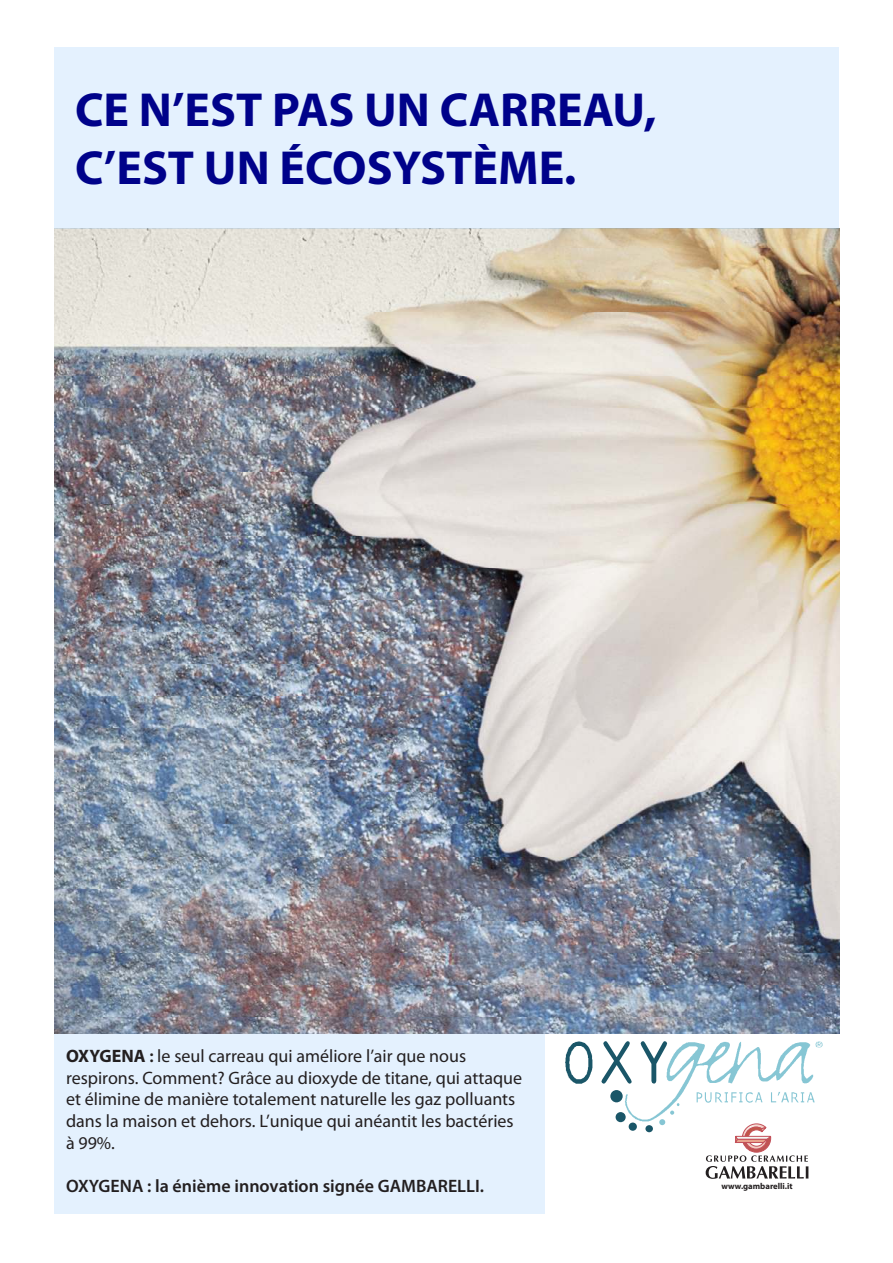
<style>
.page{position:relative;width:893px;height:1263px;background:#fff}
.page>*{position:absolute;margin:0;border:0;box-sizing:border-box;transform-origin:0 0}
.t1{font:700 48px/57.6px "Myriad Pro";color:#00028a}
.t2{font:18px/21.6px "Myriad Pro";color:#231f20}
.t3{font:600 18px "Myriad Pro";color:#231f20}
.t4{font:700 8.7px "Myriad Pro";color:#231f20}
.s1{font-weight:700}
.s2{font-weight:600}
</style>
<div class="page">
<div style="left:54px;top:1033px;width:491px;height:181px;background:#e4f1fe"></div>
<img style="left:54px;top:229px;width:785px;height:804px">
<div style="left:54px;top:47px;width:785px;height:182px;background:#e4f1fe"></div>
<svg style="left:565px;top:1041px;width:27px;height:43px"></svg>
<svg style="left:601px;top:1041px;width:221px;height:138px"></svg>
<h1 class="t1" style="left:75px;top:83px;width:583px">CE N’EST PAS UN CARREAU,<br>C’EST UN ÉCOSYSTÈME.</h1>
<p class="t2" style="left:66px;top:1047px;width:458px"><span class="s1">OXYGENA</span> <span class="s2">:</span> le seul carreau qui améliore l’air que nous respirons. Comment? Grâce au dioxyde de titane, qui attaque et élimine de manière totalement naturelle les gaz polluants dans la maison et dehors. L’unique qui anéantit les bactéries à 99%.</p>
<p class="t3" style="left:66px;top:1179px;width:420px">OXYGENA : la énième innovation signée GAMBARELLI.</p>
<p class="t4" style="left:721px;top:1182px;width:73px">www.gambarelli.it</p>
</div>
